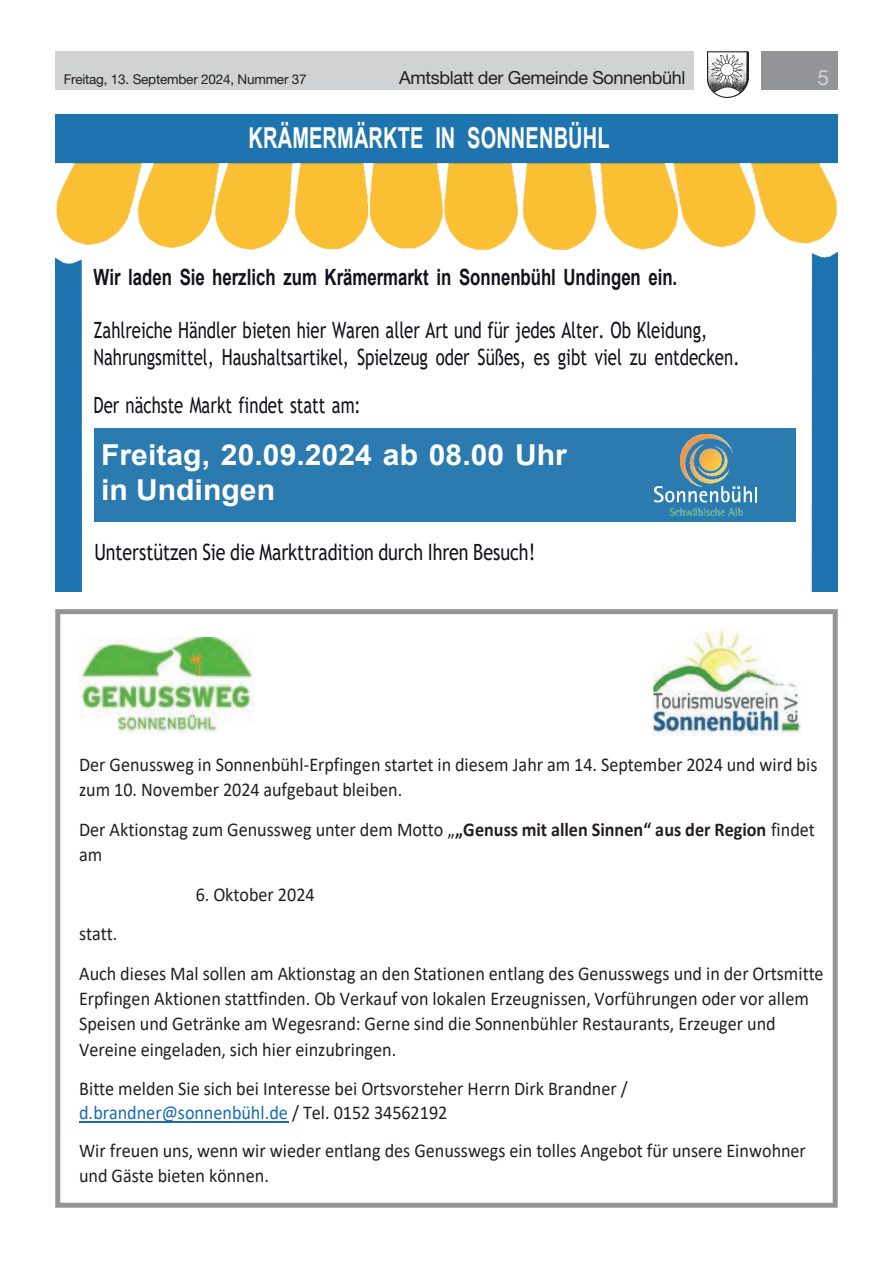
<style>
.page{position:relative;width:893px;height:1263px;background:#fff}
.page>*{position:absolute;margin:0;border:0;box-sizing:border-box;transform-origin:0 0}
.t1{font:700 28.8px/34.5px "Arial";color:#fff;scale:1.05 1}
.t2{font:700 28.8px "Arial";color:#fff;scale:.69 1}
.t3{font:22.35px/26.7px "Trebuchet MS";color:#14111a;scale:.75 1}
.t4{font:700 22.35px "Arial";color:#14111a;scale:.75 1}
.t5{font:22.35px "Trebuchet MS";color:#14111a;scale:.8 1}
.t6{font:21px "Helvetica Neue LT Std";color:#d1d2d4}
.t7{font:19.5px/25.5px "Calibri";color:#231f20;scale:.93 1}
.t8{font:18px "Helvetica Neue LT Std";letter-spacing:-.02em;color:#231f20}
.t9{font:13.5px "Helvetica Neue LT Std";letter-spacing:-.015em;color:#231f20}
.s1{font-weight:700}
.s2{color:#1969b4}
</style>
<div class="page">
<div style="left:55px;top:51px;width:639px;height:38px;background:#d1d2d4"></div>
<div style="left:761px;top:51px;width:77px;height:38px;background:#939598"></div>
<img style="left:707px;top:51px;width:41px;height:47px">
<img style="left:55px;top:115px;width:782px;height:476px">
<img style="left:680px;top:434px;width:52px;height:52px">
<img style="left:655px;top:487px;width:96px;height:28px">
<svg style="left:755px;top:487px;width:2px;height:15px"></svg>
<hr style="left:79px;top:1121px;width:209px;height:1px;background:#1969b4">
<img style="left:79px;top:638px;width:175px;height:95px">
<img style="left:654px;top:627px;width:146px;height:108px">
<div style="left:55px;top:609px;width:783px;height:599px;border:5px solid #939598"></div>
<p class="t9" style="left:64px;top:71px;width:244px">Freitag, 13. September 2024, Nummer 37</p>
<p class="t8" style="left:399px;top:67px;width:288px">Amtsblatt der Gemeinde Sonnenbühl</p>
<p class="t6" style="left:817px;top:65px;width:13px">5</p>
<h1 class="t2" style="left:249px;top:117px;width:525px">KRÄMERMÄRKTE IN SONNENBÜHL</h1>
<p class="t4" style="left:93px;top:261px;width:780px">Wir laden Sie herzlich zum Krämermarkt in Sonnenbühl Undingen ein.</p>
<p class="t3" style="left:93px;top:317px;width:863px">Zahlreiche Händler bieten hier Waren aller Art und für jedes Alter. Ob Kleidung,<br>Nahrungsmittel, Haushaltsartikel, Spielzeug oder Süßes, es gibt viel zu entdecken.</p>
<p class="t3" style="left:93px;top:392px;width:358px">Der nächste Markt findet statt am:</p>
<h1 class="t1" style="left:101px;top:438px;width:445px">Freitag, 20.09.2024 ab 08.00 Uhr in Undingen</h1>
<p class="t5" style="left:94px;top:538px;width:553px">Unterstützen Sie die Markttradition durch Ihren Besuch!</p>
<p class="t7" style="left:79px;top:751px;width:795px">Der Genussweg in Sonnenbühl-Erpfingen startet in diesem Jahr am 14. September 2024 und wird bis zum 10. November 2024 aufgebaut bleiben.</p>
<p class="t7" style="left:79px;top:816px;width:793px">Der Aktionstag zum Genussweg unter dem Motto „<span class="s1">„Genuss mit allen Sinnen“ aus der Region</span> findet am</p>
<p class="t7" style="left:196px;top:881px;width:129px">6. Oktober 2024</p>
<p class="t7" style="left:79px;top:913px;width:802px;line-height:39.5px">statt.<br>Auch dieses Mal sollen am Aktionstag an den Stationen entlang des Genusswegs und in der Ortsmitte</p>
<p class="t7" style="left:79px;top:985px;width:786px">Erpfingen Aktionen stattfinden. Ob Verkauf von lokalen Erzeugnissen, Vorführungen oder vor allem<br>Speisen und Getränke am Wegesrand: Gerne sind die Sonnenbühler Restaurants, Erzeuger und<br>Vereine eingeladen, sich hier einzubringen.</p>
<p class="t7" style="left:79px;top:1076px;width:591px;line-height:23.9px">Bitte melden Sie sich bei Interesse bei Ortsvorsteher Herrn Dirk Brandner / <span class="s2">d.brandner@sonnenbühl.de</span> / Tel. 0152 34562192</p>
<p class="t7" style="left:79px;top:1137px;width:783px">Wir freuen uns, wenn wir wieder entlang des Genusswegs ein tolles Angebot für unsere Einwohner und Gäste bieten können.</p>
</div>
